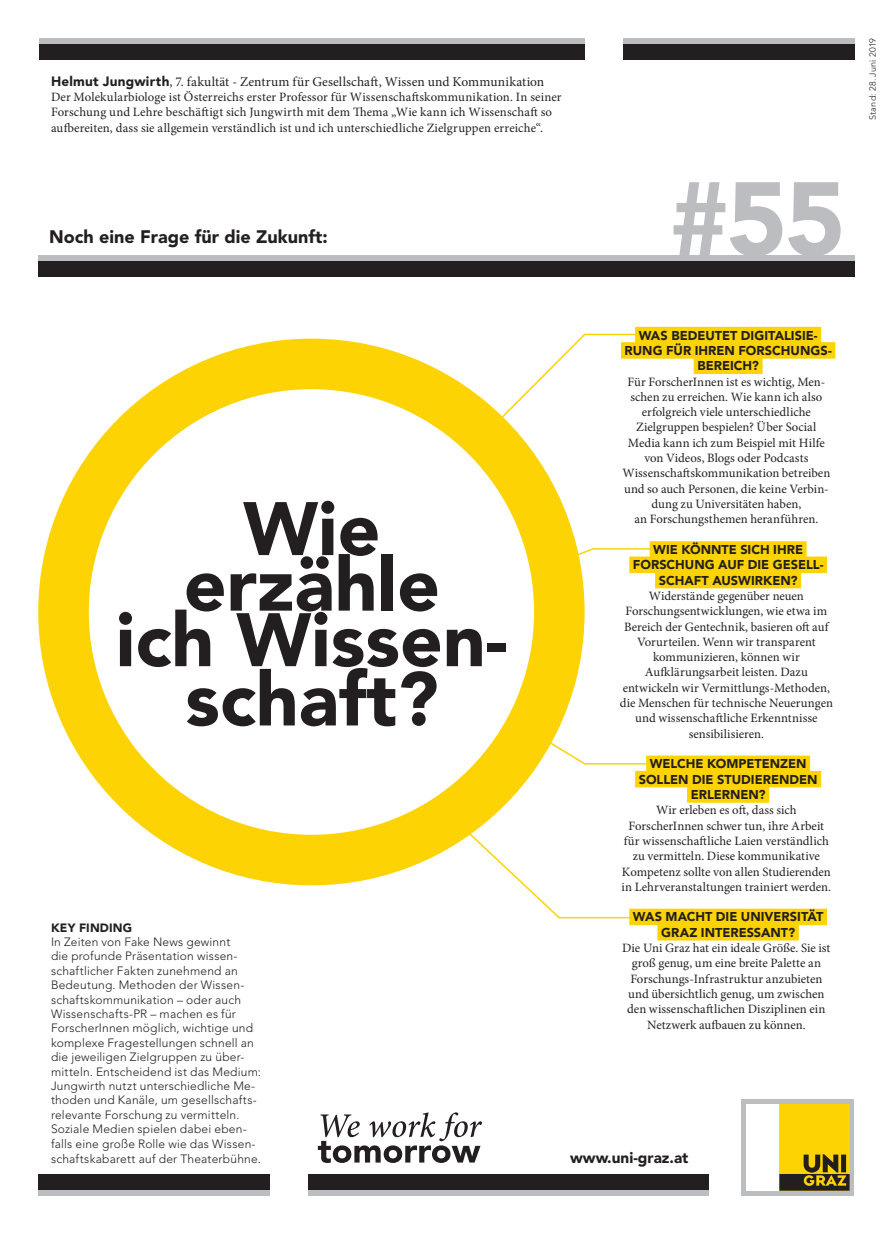
<style>
.page{position:relative;width:893px;height:1234px;background:#fff}
.page>*{position:absolute;margin:0;border:0;box-sizing:border-box;transform-origin:0 0}
.t1{font:900 103.2px "Avenir LT Std";color:#bcbdc0}
.Frage_im_Kreis{font:900 74.85px/56.7px "Avenir LT Std";color:#231f20;text-align:center}
.Noch_eine_Frage{font:900 18px "Avenir LT Std";color:#231f20}
.t2{font:900 15.3px "Avenir LT Std";color:#231f20}
.Lead{font:13.5px "Minion Pro";letter-spacing:.01em;color:#231f20}
.Spalte_rechts{font:12.75px/15.3px "Minion Pro";color:#231f20;text-align:center}
.Lead-2{font:12.75px/15.3px "Minion Pro";letter-spacing:.01em;color:#231f20}
.Spalte_rechts-2{font:900 12.75px/15.3px "Avenir LT Std";color:#231f20;text-align:center}
.Key_Finding{font:300 12px/14.4px "Avenir LT Std";letter-spacing:.015em;color:#231f20}
.Key_Finding-2{font:900 12px "Avenir LT Std";letter-spacing:.015em;color:#231f20}
.Stand{font:300 9px "Avenir LT Std";letter-spacing:.02em;color:#231f20}
.s1{font-family:"Avenir LT Std";font-weight:900}
</style>
<div class="page">
<div style="left:623px;top:43px;width:231px;height:17px;background:#231f20"></div>
<div style="left:623px;top:38px;width:231px;height:5px;background:#bcbdc0"></div>
<div style="left:39px;top:43px;width:546px;height:17px;background:#231f20"></div>
<div style="left:39px;top:38px;width:546px;height:5px;background:#bcbdc0"></div>
<div style="left:38px;top:260px;width:816px;height:17px;background:#231f20"></div>
<div style="left:38px;top:255px;width:816px;height:5px;background:#bcbdc0"></div>
<div style="left:308px;top:1173px;width:400px;height:17px;background:#231f20"></div>
<div style="left:308px;top:1190px;width:400px;height:5px;background:#bcbdc0"></div>
<div style="left:38px;top:1173px;width:232px;height:17px;background:#231f20"></div>
<div style="left:38px;top:1190px;width:232px;height:5px;background:#bcbdc0"></div>
<div style="left:741px;top:1098px;width:113px;height:97px;background:#bcbdc0"></div>
<div style="left:779px;top:1103px;width:70px;height:87px;background:#fed304"></div>
<svg style="left:779px;top:1154px;width:70px;height:36px"></svg>
<div style="left:746px;top:1103px;width:33px;height:87px;background:#fff"></div>
<svg style="left:318px;top:1112px;width:164px;height:50px"></svg>
<div style="left:38px;top:338px;width:547px;height:547px;background:#fed304;border-radius:50%"></div>
<svg style="left:281px;top:656px;width:367px;height:262px"></svg>
<svg style="left:306px;top:333px;width:368px;height:281px"></svg>
<div style="left:89px;top:389px;width:445px;height:445px;background:#fff;border-radius:50%"></div>
<svg style="left:535px;top:547px;width:115px;height:25px"></svg>
<svg style="left:518px;top:722px;width:130px;height:43px"></svg>
<div style="left:635px;top:327px;width:186px;height:16px;background:#fed304"></div>
<div style="left:621px;top:342px;width:214px;height:16px;background:#fed304"></div>
<div style="left:694px;top:357px;width:68px;height:17px;background:#fed304"></div>
<div style="left:650px;top:541px;width:157px;height:16px;background:#fed304"></div>
<div style="left:629px;top:556px;width:198px;height:17px;background:#fed304"></div>
<div style="left:655px;top:571px;width:146px;height:17px;background:#fed304"></div>
<div style="left:646px;top:755px;width:164px;height:17px;background:#fed304"></div>
<div style="left:635px;top:770px;width:186px;height:17px;background:#fed304"></div>
<div style="left:687px;top:786px;width:82px;height:16px;background:#fed304"></div>
<div style="left:629px;top:908px;width:198px;height:17px;background:#fed304"></div>
<div style="left:657px;top:923px;width:142px;height:17px;background:#fed304"></div>
<p class="Lead" style="left:51px;top:72px;width:495px"><span class="s1">Helmut Jungwirth</span>, 7. fakultät - Zentrum für Gesellschaft, Wissen und Kommunikation</p>
<p class="Lead-2" style="left:51px;top:89px;width:512px">Der Molekularbiologe ist Österreichs erster Professor für Wissenschaftskommunikation. In seiner<br>Forschung und Lehre beschäftigt sich Jungwirth mit dem Thema „Wie kann ich Wissenschaft so aufbereiten, dass sie allgemein verständlich ist und ich unterschiedliche Zielgruppen erreiche“.</p>
<p class="Noch_eine_Frage" style="left:49px;top:226px;width:280px">Noch eine Frage für die Zukunft:</p>
<p class="t1" style="left:669px;top:157px;width:178px">#55</p>
<p class="Stand" style="left:868px;top:120px;width:83px;rotate:-90deg">Stand: 28. Juni 2019</p>
<p class="Frage_im_Kreis" style="left:116px;top:500px;width:394px">Wie erzähle<br>ich Wissen&shy;schaft?</p>
<p class="Key_Finding-2" style="left:51px;top:919px;width:83px">KEY FINDING</p>
<p class="Key_Finding" style="left:51px;top:934px;width:181px">In Zeiten von Fake News gewinnt</p>
<p class="Key_Finding" style="left:51px;top:948px;width:188px">die profunde Präsentation wissen&shy;schaftlicher Fakten zunehmend an</p>
<p class="Key_Finding" style="left:51px;top:977px;width:195px">Bedeutung. Methoden der Wissen&shy;schaftskommunikation – oder auch</p>
<p class="Key_Finding" style="left:51px;top:1006px;width:186px">Wissenschafts-PR – machen es für</p>
<p class="Key_Finding" style="left:51px;top:1020px;width:204px">ForscherInnen möglich, wichtige und</p>
<p class="Key_Finding" style="left:51px;top:1035px;width:204px">komplexe Fragestellungen schnell an</p>
<p class="Key_Finding" style="left:51px;top:1049px;width:211px">die jeweiligen Zielgruppen zu über&shy;mitteln. Entscheidend ist das Medium:</p>
<p class="Key_Finding" style="left:51px;top:1078px;width:207px">Jungwirth nutzt unterschiedliche Me&shy;thoden und Kanäle, um gesellschafts&shy;relevante Forschung zu vermitteln.</p>
<p class="Key_Finding" style="left:51px;top:1121px;width:211px;line-height:14.9px">Soziale Medien spielen dabei eben&shy;falls eine große Rolle wie das Wissen&shy;schaftskabarett auf der Theaterbühne.</p>
<p class="Spalte_rechts-2" style="left:625px;top:327px;width:209px">WAS BEDEUTET DIGITALISIE-<br>RUNG FÜR IHREN FORSCHUNGS-<br>BEREICH?</p>
<p class="Spalte_rechts" style="left:627px;top:374px;width:199px;text-align:left">Für ForscherInnen ist es wichtig, Men&shy;schen zu erreichen. Wie kann ich also</p>
<p class="Spalte_rechts" style="left:642px;top:404px;width:170px">erfolgreich viele unterschiedliche</p>
<p class="Spalte_rechts" style="left:636px;top:420px;width:182px">Zielgruppen bespielen? Über Social</p>
<p class="Spalte_rechts" style="left:628px;top:435px;width:198px">Media kann ich zum Beispiel mit Hilfe von Videos, Blogs oder Podcasts</p>
<p class="Spalte_rechts" style="left:622px;top:465px;width:209px">Wissenschaftskommunikation betreiben</p>
<p class="Spalte_rechts" style="left:624px;top:481px;width:206px">und so auch Personen, die keine Verbin&shy;dung zu Universitäten haben,</p>
<p class="Spalte_rechts" style="left:634px;top:511px;width:186px">an Forschungsthemen heranführen.</p>
<p class="Spalte_rechts-2" style="left:633px;top:541px;width:192px">WIE KÖNNTE SICH IHRE<br>FORSCHUNG AUF DIE GESELL-<br>SCHAFT AUSWIRKEN?</p>
<p class="Spalte_rechts" style="left:649px;top:588px;width:157px">Widerstände gegenüber neuen</p>
<p class="Spalte_rechts" style="left:625px;top:603px;width:203px">Forschungsentwicklungen, wie etwa im</p>
<p class="Spalte_rechts" style="left:624px;top:618px;width:206px">Bereich der Gentechnik, basieren oft auf</p>
<p class="Spalte_rechts" style="left:637px;top:634px;width:180px">Vorurteilen. Wenn wir transparent</p>
<p class="Spalte_rechts" style="left:653px;top:649px;width:148px">kommunizieren, können wir</p>
<p class="Spalte_rechts" style="left:645px;top:664px;width:164px">Aufklärungsarbeit leisten. Dazu</p>
<p class="Spalte_rechts" style="left:623px;top:680px;width:209px">entwickeln wir Vermittlungs-Methoden,</p>
<p class="Spalte_rechts" style="left:620px;top:695px;width:215px">die Menschen für technische Neuerungen</p>
<p class="Spalte_rechts" style="left:635px;top:710px;width:184px">und wissenschaftliche Erkenntnisse</p>
<p class="Spalte_rechts" style="left:689px;top:726px;width:77px">sensibilisieren.</p>
<p class="Spalte_rechts-2" style="left:639px;top:756px;width:180px">WELCHE KOMPETENZEN<br>SOLLEN DIE STUDIERENDEN<br>ERLERNEN?</p>
<p class="Spalte_rechts" style="left:656px;top:802px;width:142px">Wir erleben es oft, dass sich</p>
<p class="Spalte_rechts" style="left:629px;top:817px;width:197px">ForscherInnen schwer tun, ihre Arbeit</p>
<p class="Spalte_rechts" style="left:624px;top:833px;width:207px">für wissenschaftliche Laien verständlich</p>
<p class="Spalte_rechts" style="left:633px;top:848px;width:189px">zu vermitteln. Diese kommunikative</p>
<p class="Spalte_rechts" style="left:622px;top:863px;width:210px">Kompetenz sollte von allen Studierenden</p>
<p class="Spalte_rechts" style="left:621px;top:879px;width:211px">in Lehrveranstaltungen trainiert werden.</p>
<p class="Spalte_rechts-2" style="left:633px;top:909px;width:192px">WAS MACHT DIE UNIVERSITÄT<br>GRAZ INTERESSANT?</p>
<p class="Spalte_rechts" style="left:622px;top:940px;width:210px">Die Uni Graz hat ein ideale Größe. Sie ist</p>
<p class="Spalte_rechts" style="left:632px;top:955px;width:191px">groß genug, um eine breite Palette an</p>
<p class="Spalte_rechts" style="left:630px;top:970px;width:193px">Forschungs-Infrastruktur anzubieten</p>
<p class="Spalte_rechts" style="left:628px;top:986px;width:198px">und übersichtlich genug, um zwischen</p>
<p class="Spalte_rechts" style="left:627px;top:1001px;width:200px">den wissenschaftlichen Disziplinen ein</p>
<p class="Spalte_rechts" style="left:647px;top:1016px;width:160px">Netzwerk aufbauen zu können.</p>
<p class="t2" style="left:570px;top:1148px;width:120px">www.uni-graz.at</p>
</div>
